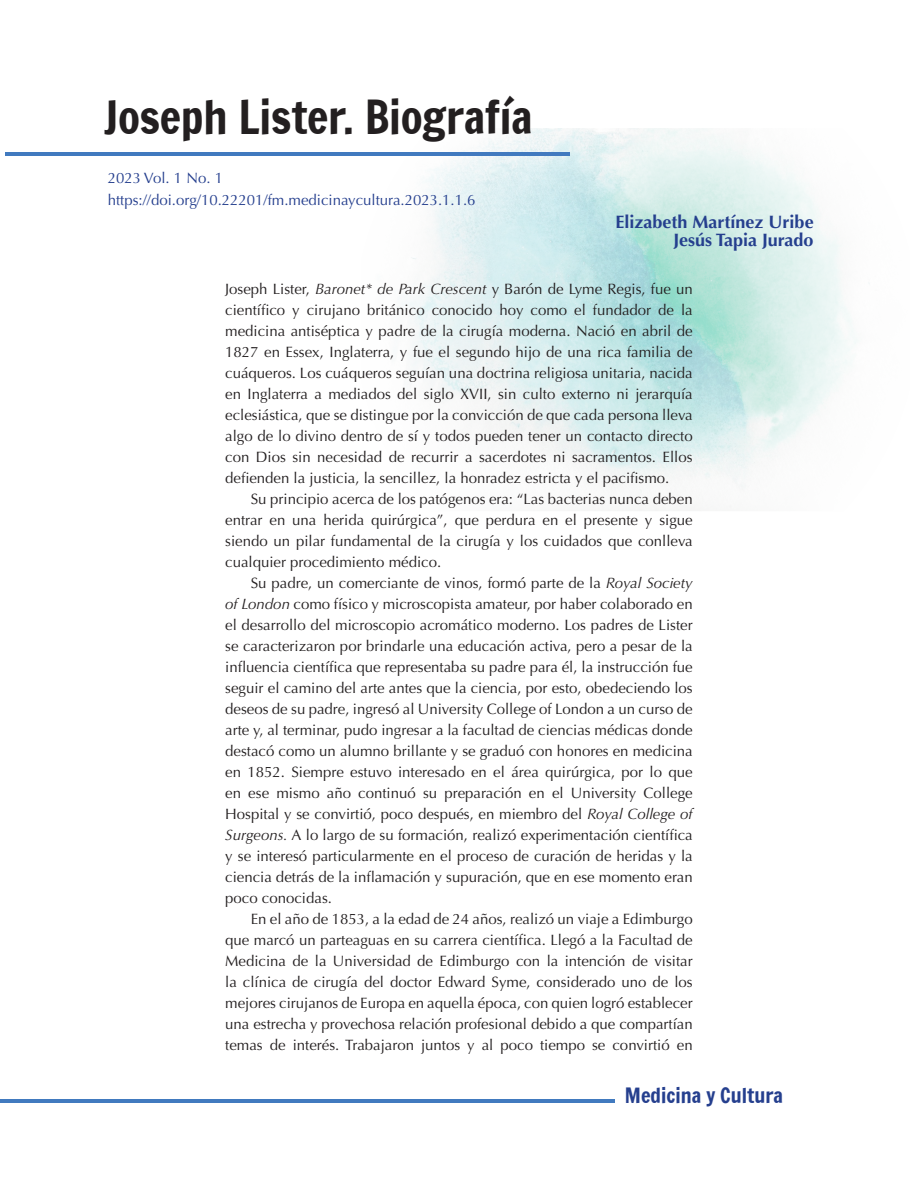
<style>
.page{position:relative;width:918px;height:1188px;background:#fff}
.page>*{position:absolute;margin:0;border:0;box-sizing:border-box;transform-origin:0 0}
.t1{font:45px "Francois One";letter-spacing:-.005em;color:#231f20}
.t2{font:20.25px "Francois One";color:#253f8e}
.t3{font:700 18px/18px "Optima";color:#253f8e;text-align:right}
.t4{font:15px/21px "Optima";color:#231f20;text-align:justify}
.t5{font:15px/22.2px "Optima";color:#253f8e}
.s1{font-style:italic}
</style>
<div class="page">
<img style="left:362px;top:129px;width:495px;height:382px">
<hr style="left:0;top:1100px;width:693px;height:3px;background:#417abf">
<hr style="left:6px;top:152px;width:564px;height:3px;background:#417abf">
<div style="left:615px;top:1079px;width:178px;height:26px;background:#fff"></div>
<h1 class="t1" style="left:103px;top:92px;width:431px">Joseph Lister. Biografía</h1>
<p class="t5" style="left:108px;top:167px;width:369px">2023 Vol. 1 No. 1 https://doi.org/10.22201/fm.medicinaycultura.2023.1.1.6</p>
<p class="t3" style="left:616px;top:213px;width:200px">Elizabeth Martínez Uribe<br>Jesús Tapia Jurado</p>
<p class="t4" style="left:225px;top:279px;width:469px">Joseph Lister, <span class="s1">Baronet* de Park Crescent</span> y Barón de Lyme Regis, fue un científico y cirujano británico conocido hoy como el fundador de la medicina antiséptica y padre de la cirugía moderna. Nació en abril de 1827 en Essex, Inglaterra, y fue el segundo hijo de una rica familia de cuáqueros. Los cuáqueros seguían una doctrina religiosa unitaria, nacida en Inglaterra a mediados del siglo XVII, sin culto externo ni jerarquía eclesiástica, que se distingue por la convicción de que cada persona lleva algo de lo divino dentro de sí y todos pueden tener un contacto directo con Dios sin necesidad de recurrir a sacerdotes ni sacramentos. Ellos defienden la justicia, la sencillez, la honradez estricta y el pacifismo.</p>
<p class="t4" style="left:225px;top:489px;width:469px;text-indent:26px">Su principio acerca de los patógenos era: “Las bacterias nunca deben entrar en una herida quirúrgica”, que perdura en el presente y sigue siendo un pilar fundamental de la cirugía y los cuidados que conlleva cualquier procedimiento médico.</p>
<p class="t4" style="left:225px;top:573px;width:469px;text-indent:25px">Su padre, un comerciante de vinos, formó parte de la <span class="s1">Royal Society of London</span> como físico y microscopista amateur, por haber colaborado en el desarrollo del microscopio acromático moderno. Los padres de Lister se caracterizaron por brindarle una educación activa, pero a pesar de la influencia científica que representaba su padre para él, la instrucción fue seguir el camino del arte antes que la ciencia, por esto, obedeciendo los deseos de su padre, ingresó al University College of London a un curso de arte y, al terminar, pudo ingresar a la facultad de ciencias médicas donde destacó como un alumno brillante y se graduó con honores en medicina en 1852. Siempre estuvo interesado en el área quirúrgica, por lo que en ese mismo año continuó su preparación en el University College Hospital y se convirtió, poco después, en miembro del <span class="s1">Royal College of Surgeons.</span> A lo largo de su formación, realizó experimentación científica y se interesó particularmente en el proceso de curación de heridas y la ciencia detrás de la inflamación y supuración, que en ese momento eran poco conocidas.</p>
<p class="t4" style="left:225px;top:909px;width:469px;text-indent:26px">En el año de 1853, a la edad de 24 años, realizó un viaje a Edimburgo que marcó un parteaguas en su carrera científica. Llegó a la Facultad de Medicina de la Universidad de Edimburgo con la intención de visitar la clínica de cirugía del doctor Edward Syme, considerado uno de los mejores cirujanos de Europa en aquella época, con quien logró establecer una estrecha y provechosa relación profesional debido a que compartían temas de interés. Trabajaron juntos y al poco tiempo se convirtió en</p>
<h2 class="t2" style="left:625px;top:1084px;width:160px">Medicina y Cultura</h2>
</div>
